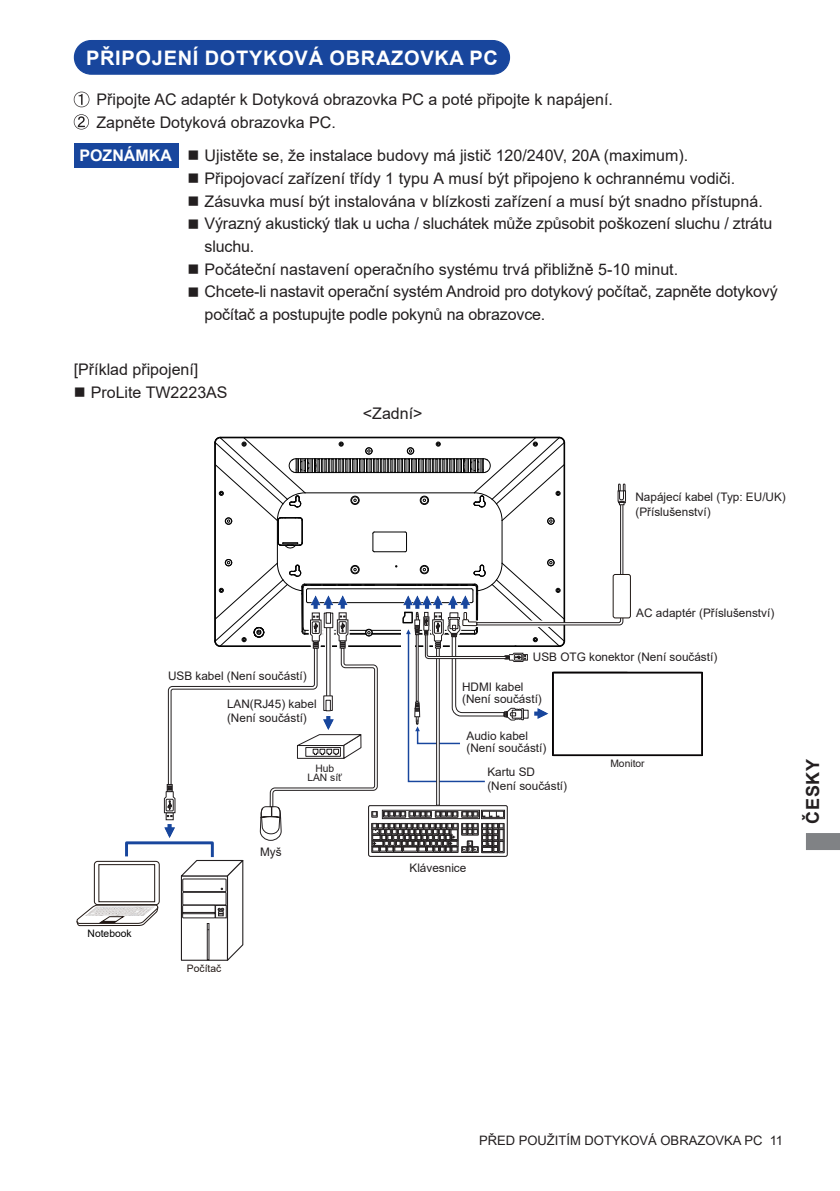
<style>
.page{position:relative;width:840px;height:1191px;background:#fff}
.page>*{position:absolute;margin:0;border:0;box-sizing:border-box;transform-origin:0 0}
.t1{font:700 20px "Arial";letter-spacing:.035em;color:#fff}
.t2{font:700 18px "Arial";letter-spacing:.035em;color:#231f20}
.t3{font:16px/22.6px "Arial";color:#231f20}
.t4{font:13px "Arial";color:#231f20}
.t5{font:11.8px/14.2px "Arial";color:#231f20}
.t6{font:10.2px/9.6px "Arial";color:#231f20;text-align:center}
.t7{font:10.2px "Arial";color:#000}
.t8{font:10.2px "Arial";color:#221814}
.s1{font-weight:700;color:#fff}
</style>
<div class="page">
<svg style="left:806px;top:833px;width:33px;height:17px"></svg>
<svg style="left:74px;top:92px;width:15px;height:15px"></svg>
<svg style="left:74px;top:114px;width:15px;height:15px"></svg>
<div style="left:74px;top:41px;width:435px;height:33px;background:#18469d;border-radius:17px"></div>
<div style="left:74px;top:40px;width:436px;height:35px;border:1px solid #18469d;border-radius:17px"></div>
<div style="left:74px;top:143px;width:104px;height:25px;background:#18469d"></div>
<div style="left:612px;top:574px;width:18px;height:44px;border:1px solid #201814;border-radius:2px"></div>
<hr style="left:552px;top:755px;width:149px;height:1px;background:#060304">
<hr style="left:553px;top:754px;width:148px;height:1px;background:#060304">
<hr style="left:627px;top:672px;width:74px;height:1px;background:#060304">
<hr style="left:701px;top:673px;width:1px;height:82px;background:#060304">
<svg style="left:76px;top:437px;width:552px;height:524px"></svg>
<p class="t1" style="left:86px;top:43px;width:413px">PŘIPOJENÍ DOTYKOVÁ OBRAZOVKA PC</p>
<p class="t3" style="left:96px;top:88px;width:517px">Připojte AC adaptér k Dotyková obrazovka PC a poté připojte k napájení.<br>Zapněte Dotyková obrazovka PC.</p>
<p class="t3" style="left:79px;top:144px;width:610px"><span class="s1">POZNÁMKA</span> ■ Ujistěte se, že instalace budovy má jistič 120/240V, 20A (maximum).</p>
<p class="t3" style="left:187px;top:167px;width:549px">■ Připojovací zařízení třídy 1 typu A musí být připojeno k ochrannému vodiči.</p>
<p class="t3" style="left:187px;top:189px;width:576px">■ Zásuvka musí být instalována v blízkosti zařízení a musí být snadno přístupná.</p>
<p class="t3" style="left:204px;top:212px;width:569px;text-indent:-17px">■ Výrazný akustický tlak u ucha / sluchátek může způsobit poškození sluchu / ztrátu sluchu.</p>
<p class="t3" style="left:187px;top:257px;width:492px">■ Počáteční nastavení operačního systému trvá přibližně 5-10 minut.</p>
<p class="t3" style="left:204px;top:280px;width:574px;text-indent:-17px">■ Chcete-li nastavit operační systém Android pro dotykový počítač, zapněte dotykový počítač a postupujte podle pokynů na obrazovce.</p>
<p class="t3" style="left:74px;top:358px;width:126px">[Příklad připojení]</p>
<p class="t3" style="left:74px;top:381px;width:155px">■ ProLite TW2223AS</p>
<p class="t3" style="left:363px;top:402px;width:61px">&lt;Zadní&gt;</p>
<p class="t5" style="left:635px;top:490px;width:152px">Napájecí kabel (Typ: EU/UK) (Příslušenství)</p>
<p class="t7" style="left:88px;top:926px;width:46px">Notebook</p>
<p class="t5" style="left:168px;top:669px;width:140px">USB kabel (Není součástí)</p>
<p class="t5" style="left:227px;top:696px;width:91px">LAN(RJ45) kabel (Není součástí)</p>
<p class="t5" style="left:260px;top:844px;width:23px">Myš</p>
<p class="t6" style="left:307px;top:763px;width:36px">Hub<br>LAN síť</p>
<p class="t8" style="left:187px;top:961px;width:36px">Počítač</p>
<p class="t5" style="left:636px;top:606px;width:139px">AC adaptér (Příslušenství)</p>
<p class="t5" style="left:532px;top:650px;width:186px">USB OTG konektor (Není součástí)</p>
<p class="t5" style="left:462px;top:680px;width:81px;line-height:12.4px">HDMI kabel (Není součástí)</p>
<p class="t5" style="left:466px;top:729px;width:81px;line-height:12.4px">Audio kabel (Není součástí)</p>
<p class="t5" style="left:487px;top:765px;width:81px">Kartu SD<br>(Není součástí)</p>
<p class="t5" style="left:409px;top:860px;width:58px">Klávesnice</p>
<p class="t6" style="left:610px;top:758px;width:36px">Monitor</p>
<p class="t2" style="left:799px;top:823px;width:66px;rotate:-90deg">ČESKY</p>
<p class="t4" style="left:478px;top:1131px;width:305px">PŘED POUŽITÍM DOTYKOVÁ OBRAZOVKA PC 11</p>
</div>
